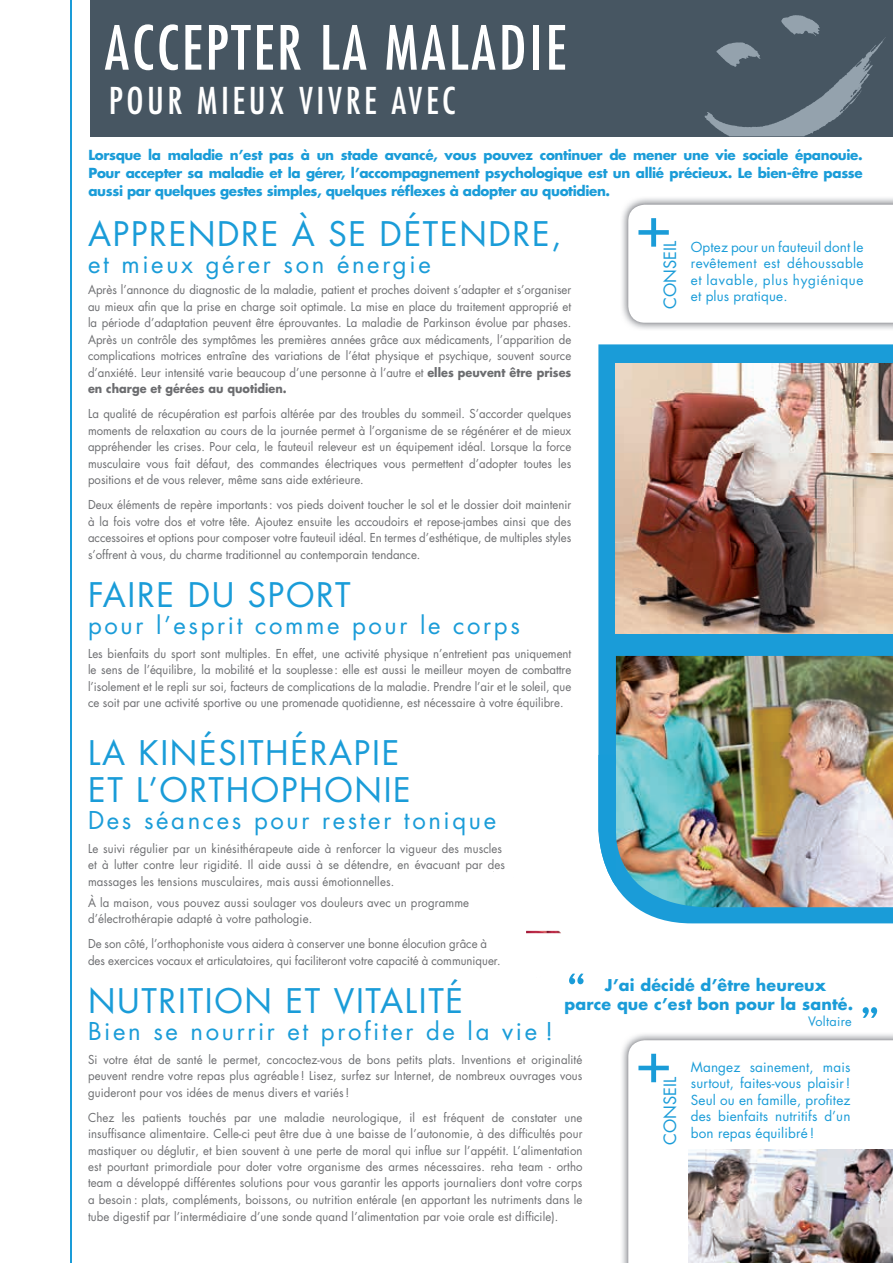
<style>
.page{position:relative;width:893px;height:1263px;background:#fff}
.page>*{position:absolute;margin:0;border:0;box-sizing:border-box;transform-origin:0 0}
.t1{font:62.55px "Futura";color:#1a9cd8;scale:.94 1}
.t2{font:condensed 59.25px "Futura";letter-spacing:.05em;color:#fff}
.t3{font:52.5px "Friz Quadrata IT Cby BT";color:#1a9cd8}
.t4{font:condensed 36px "Futura";letter-spacing:.1em;color:#fff}
.t5{font:33px/37.5px "Futura";letter-spacing:.05em;color:#1a9cd8}
.t6{font:23.85px "Futura";letter-spacing:.11em;color:#1a9cd8}
.t7{font:16.5px "Futura";color:#1a9cd8}
.t8{font:700 15.9px "Futura";letter-spacing:.01em;color:#1a9cd8}
.t9{font:700 13.5px/18px "Futura";letter-spacing:-.025em;color:#1a9cd8;text-align:justify}
.t10{font:13.5px/16.5px "Futura";letter-spacing:.01em;color:#1a9cd8;text-align:justify}
.t11{font:12.75px "Futura";letter-spacing:.025em;color:#1a9cd8}
.t12{font:12px/16.5px "Futura";letter-spacing:.01em;color:#6c6d70;text-align:justify;scale:.95 1}
.s1{font-weight:700}
</style>
<div class="page">
<img style="left:598px;top:344px;width:295px;height:579px">
<img style="left:616px;top:656px;width:67px;height:249px">
<div style="left:90px;top:0;width:803px;height:137px;background:#475662"></div>
<hr style="left:70px;top:0;width:2px;height:1263px;background:#1a9cd8">
<svg style="left:704px;top:15px;width:181px;height:121px"></svg>
<img style="left:622px;top:198px;width:271px;height:131px">
<svg style="left:628px;top:205px;width:265px;height:118px"></svg>
<img style="left:622px;top:1034px;width:271px;height:229px">
<svg style="left:628px;top:1040px;width:265px;height:223px"></svg>
<img style="left:616px;top:363px;width:277px;height:271px">
<img style="left:689px;top:1149px;width:204px;height:114px">
<img style="left:598px;top:755px;width:18px;height:131px">
<img style="left:526px;top:931px;width:35px;height:2px">
<h2 class="t2" style="left:105px;top:10px;width:463px">ACCEPTER LA MALADIE</h2>
<h3 class="t4" style="left:109px;top:78px;width:348px">POUR MIEUX VIVRE AVEC</h3>
<p class="t9" style="left:88px;top:146px;width:776px">Lorsque la maladie n’est pas à un stade avancé, vous pouvez continuer de mener une vie sociale épanouie.<br>Pour accepter sa maladie et la gérer, l’accompagnement psychologique est un allié précieux. Le bien-être passe aussi par quelques gestes simples, quelques réflexes à adopter au quotidien.</p>
<h1 class="t1" style="left:604px;top:251px;width:40px;rotate:-90deg">+</h1>
<h3 class="t5" style="left:88px;top:215px;width:475px">APPRENDRE À SE DÉTENDRE,</h3>
<h3 class="t6" style="left:88px;top:248px;width:344px">et mieux gérer son énergie</h3>
<p class="t12" style="left:88px;top:281px;width:510px">Après l’annonce du diagnostic de la maladie, patient et proches doivent s’adapter et s’organiser au mieux afin que la prise en charge soit optimale. La mise en place du traitement approprié et la période d’adaptation peuvent être éprouvantes. La maladie de Parkinson évolue par phases.<br>Après un contrôle des symptômes les premières années grâce aux médicaments, l’apparition de complications motrices entraîne des variations de l’état physique et psychique, souvent source d’anxiété. Leur intensité varie beaucoup d’une personne à l’autre et <span class="s1">elles peuvent être prises en charge et gérées au quotidien.</span></p>
<p class="t12" style="left:88px;top:405px;width:510px">La qualité de récupération est parfois altérée par des troubles du sommeil. S’accorder quelques moments de relaxation au cours de la journée permet à l’organisme de se régénérer et de mieux appréhender les crises. Pour cela, le fauteuil releveur est un équipement idéal. Lorsque la force musculaire vous fait défaut, des commandes électriques vous permettent d’adopter toutes les positions et de vous relever, même sans aide extérieure.</p>
<p class="t12" style="left:88px;top:496px;width:510px">Deux éléments de repère importants : vos pieds doivent toucher le sol et le dossier doit maintenir à la fois votre dos et votre tête. Ajoutez ensuite les accoudoirs et repose-jambes ainsi que des accessoires et options pour composer votre fauteuil idéal. En termes d’esthétique, de multiples styles s’offrent à vous, du charme traditionnel au contemporain tendance.</p>
<h3 class="t5" style="left:88px;top:576px;width:264px">FAIRE DU SPORT</h3>
<h3 class="t6" style="left:88px;top:609px;width:433px">pour l’esprit comme pour le corps</h3>
<p class="t12" style="left:88px;top:645px;width:510px">Les bienfaits du sport sont multiples. En effet, une activité physique n’entretient pas uniquement le sens de l’équilibre, la mobilité et la souplesse : elle est aussi le meilleur moyen de combattre l’isolement et le repli sur soi, facteurs de complications de la maladie. Prendre l’air et le soleil, que ce soit par une activité sportive ou une promenade quotidienne, est nécessaire à votre équilibre.</p>
<h3 class="t5" style="left:88px;top:733px;width:324px">LA KINÉSITHÉRAPIE<br>ET L’ORTHOPHONIE</h3>
<h3 class="t6" style="left:88px;top:804px;width:410px">Des séances pour rester tonique</h3>
<h3 class="t7" style="left:659px;top:309px;width:69px;rotate:-90deg">CONSEIL</h3>
<p class="t10" style="left:691px;top:239px;width:174px">Optez pour un fauteuil dont le revêtement est déhoussable et lavable, plus hygiénique et plus pratique.</p>
<p class="t12" style="left:88px;top:840px;width:440px;text-align:left">Le suivi régulier par un kinésithérapeute aide à renforcer la vigueur des muscles et à lutter contre leur rigidité. Il aide aussi à se détendre, en évacuant par des massages les tensions musculaires, mais aussi émotionnelles.</p>
<p class="t12" style="left:88px;top:894px;width:403px">À la maison, vous pouvez aussi soulager vos douleurs avec un programme d’électrothérapie adapté à votre pathologie.</p>
<p class="t12" style="left:88px;top:935px;width:436px">De son côté, l’orthophoniste vous aidera à conserver une bonne élocution grâce à des exercices vocaux et articulatoires, qui faciliteront votre capacité à communiquer.</p>
<h3 class="t3" style="left:564px;top:960px;width:25px">“</h3>
<h3 class="t8" style="left:564px;top:993px;width:290px">parce que c’est bon pour la santé.</h3>
<h3 class="t3" style="left:882px;top:1031px;width:25px;rotate:-180deg">“</h3>
<h3 class="t8" style="left:605px;top:974px;width:223px">J’ai décidé d’être heureux</h3>
<h3 class="t5" style="left:88px;top:982px;width:377px">NUTRITION ET VITALITÉ</h3>
<h3 class="t6" style="left:88px;top:1015px;width:467px">Bien se nourrir et profiter de la vie !</h3>
<p class="t12" style="left:88px;top:1051px;width:522px">Si votre état de santé le permet, concoctez-vous de bons petits plats. Inventions et originalité peuvent rendre votre repas plus agréable ! Lisez, surfez sur Internet, de nombreux ouvrages vous guideront pour vos idées de menus divers et variés!</p>
<p class="t12" style="left:88px;top:1109px;width:522px">Chez les patients touchés par une maladie neurologique, il est fréquent de constater une insuffisance alimentaire. Celle-ci peut être due à une baisse de l’autonomie, à des difficultés pour mastiquer ou déglutir, et bien souvent à une perte de moral qui influe sur l’appétit. L’alimentation est pourtant primordiale pour doter votre organisme des armes nécessaires. reha team - ortho team a développé différentes solutions pour vous garantir les apports journaliers dont votre corps a besoin : plats, compléments, boissons, ou nutrition entérale (en apportant les nutriments dans le tube digestif par l’intermédiaire d’une sonde quand l’alimentation par voie orale est difficile).</p>
<p class="t11" style="left:808px;top:1013px;width:45px">Voltaire</p>
<h1 class="t1" style="left:604px;top:1086px;width:40px;rotate:-90deg">+</h1>
<p class="t10" style="left:691px;top:1058px;width:161px">Mangez sainement, mais surtout, faites-vous plaisir !<br>Seul ou en famille, profitez des bienfaits nutritifs d’un bon repas équilibré !</p>
<h3 class="t7" style="left:659px;top:1145px;width:69px;rotate:-90deg">CONSEIL</h3>
</div>
